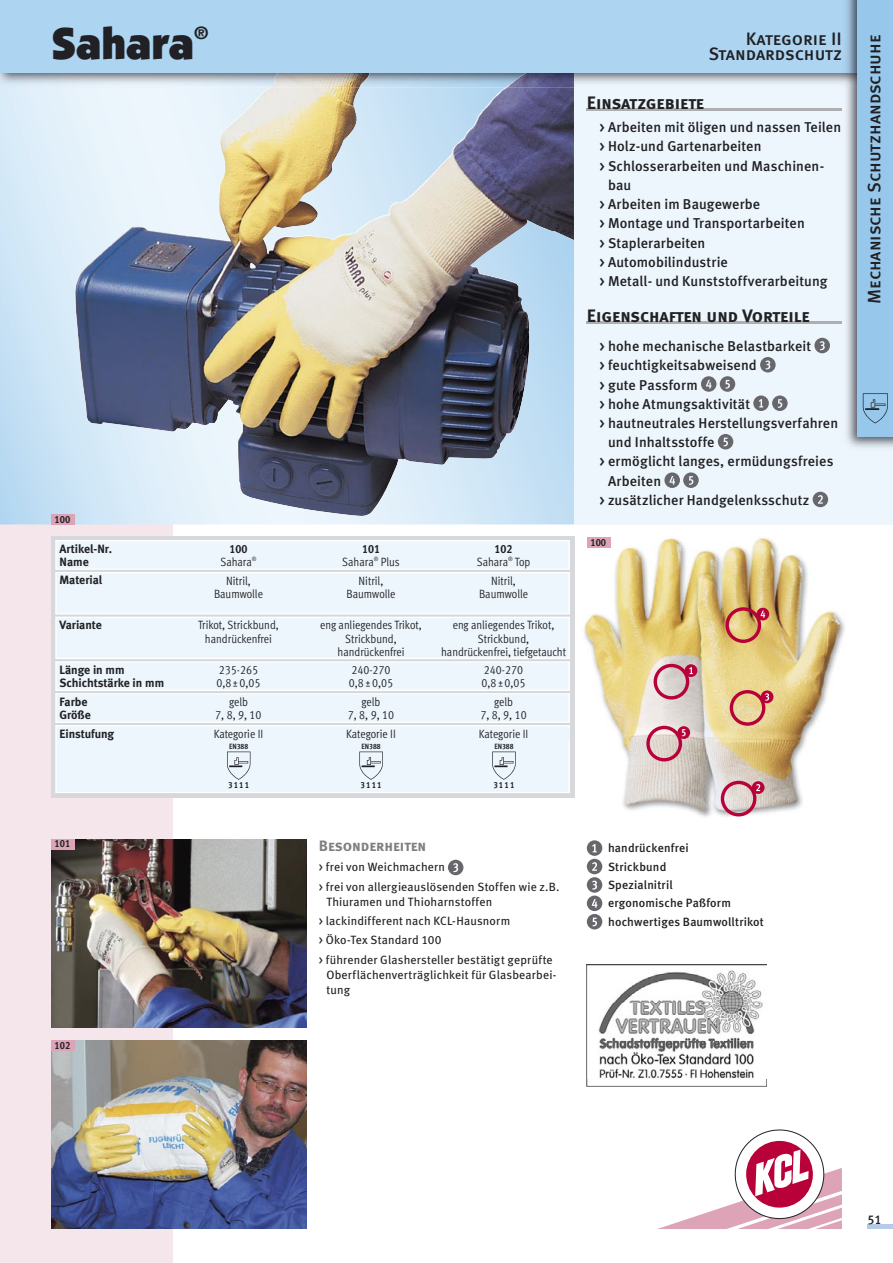
<style>
.page{position:relative;width:893px;height:1263px;background:#fff}
.page>*{position:absolute;margin:0;border:0;box-sizing:border-box;transform-origin:0 0}
.t1{font:900 45px "Itc Kabel";color:#212125}
.t2{font:18px/15.8px "Meta Medium CELF Caps";letter-spacing:-.005em;color:#212125;text-align:right}
.t3{font:18px "Meta Bold CELF Caps";letter-spacing:-.005em;color:#212125}
.t4{font:900 18px "Itc Kabel";color:#212125}
.t5{font:15px "Meta Bold CELF Caps";letter-spacing:-.005em;color:#7f7e83}
.t6{font:14.25px "Meta Medium CELF";letter-spacing:.01em;color:#212125}
.t7{font:12.75px "Meta Medium CELF";color:#212125}
.t8{font:12px "Meta Cond Normal LF";color:#212125}
.t9{font:12px/19.2px "Meta Book CELF";letter-spacing:.015em;color:#212125}
.t10{font:12px/18.5px "Meta Medium CELF";letter-spacing:.015em;color:#212125}
.t11{font:12px/13.2px "Meta Bold CELF";color:#212125}
.t12{font:12px "Meta Cond Bold LF";color:#212125}
.t13{font:10.5px "Meta Cond Bold LF";color:#212125}
.t14{font:10.5px "Meta Cond Bold LF";color:#fff}
.t15{font:9px "Meta Cond Bold LF";color:#212125}
.t16{font:7.65px "Meta Cond Bold LF";color:#212125}
</style>
<div class="page">
<svg style="left:0;top:87px;width:173px;height:1176px;background:#e6e6ef"></svg>
<svg style="left:658px;top:1129px;width:184px;height:100px"></svg>
<hr style="left:867px;top:1225px;width:26px;height:4px;background:#b6cbe9">
<img style="left:51px;top:1040px;width:255px;height:189px">
<img style="left:51px;top:839px;width:255px;height:189px">
<svg style="left:75px;top:87px;width:499px;height:429px;background:#9facc0"></svg>
<img style="left:172px;top:87px;width:402px;height:345px">
<img style="left:583px;top:537px;width:263px;height:280px">
<div style="left:574px;top:72px;width:319px;height:452px;background:#edf6fc"></div>
<div style="left:51px;top:536px;width:523px;height:261px;background:#d7d8db"></div>
<div style="left:51px;top:514px;width:23px;height:10px;background:#dda3b7"></div>
<div style="left:51px;top:839px;width:23px;height:10px;background:#dda3b7"></div>
<div style="left:51px;top:1040px;width:23px;height:10px;background:#dda3b7"></div>
<div style="left:685px;top:664px;width:12px;height:13px;background:#b80039;border-radius:50%"></div>
<svg style="left:654px;top:664px;width:39px;height:35px"></svg>
<div style="left:761px;top:690px;width:12px;height:13px;background:#b80039;border-radius:50%"></div>
<svg style="left:730px;top:690px;width:39px;height:36px"></svg>
<svg style="left:752px;top:781px;width:13px;height:13px"></svg>
<svg style="left:721px;top:781px;width:39px;height:35px"></svg>
<div style="left:756px;top:608px;width:13px;height:12px;background:#b80039;border-radius:50%"></div>
<svg style="left:725px;top:607px;width:40px;height:36px"></svg>
<img style="left:269px;top:72px;width:573px;height:15px">
<div style="left:0;top:0;width:893px;height:72px;background:#add4f0"></div>
<div style="left:587px;top:537px;width:23px;height:10px;background:#dda3b7"></div>
<svg style="left:55px;top:540px;width:515px;height:253px;background:#ecf4fa"></svg>
<svg style="left:646px;top:726px;width:36px;height:35px"></svg>
<div style="left:677px;top:726px;width:13px;height:13px;background:#b80039;border-radius:50%"></div>
<img style="left:842px;top:0;width:51px;height:448px">
<div style="left:857px;top:0;width:36px;height:437px;background:#97c8ec"></div>
<svg style="left:863px;top:393px;width:25px;height:30px"></svg>
<hr style="left:587px;top:108px;width:255px;height:3px;background:#adaeb1">
<hr style="left:587px;top:321px;width:255px;height:2px;background:#adaeb1">
<div style="left:172px;top:728px;width:398px;height:13px;background:#edf6fc"></div>
<svg style="left:814px;top:338px;width:16px;height:15px"></svg>
<svg style="left:760px;top:357px;width:16px;height:15px"></svg>
<svg style="left:701px;top:376px;width:34px;height:16px"></svg>
<svg style="left:753px;top:395px;width:35px;height:16px"></svg>
<svg style="left:718px;top:434px;width:15px;height:15px"></svg>
<svg style="left:664px;top:472px;width:35px;height:16px"></svg>
<svg style="left:813px;top:492px;width:15px;height:15px"></svg>
<div style="left:587px;top:840px;width:15px;height:16px;background:#68676c;border-radius:50%"></div>
<svg style="left:592px;top:844px;width:5px;height:8px"></svg>
<div style="left:587px;top:859px;width:15px;height:15px;background:#68676c;border-radius:50%"></div>
<svg style="left:592px;top:862px;width:5px;height:9px"></svg>
<svg style="left:587px;top:877px;width:15px;height:16px"></svg>
<svg style="left:592px;top:881px;width:5px;height:8px"></svg>
<div style="left:587px;top:895px;width:15px;height:16px;background:#68676c;border-radius:50%"></div>
<svg style="left:592px;top:899px;width:5px;height:9px"></svg>
<div style="left:587px;top:914px;width:15px;height:15px;background:#68676c;border-radius:50%"></div>
<svg style="left:592px;top:918px;width:5px;height:8px"></svg>
<div style="left:448px;top:860px;width:15px;height:15px;background:#68676c;border-radius:50%"></div>
<svg style="left:453px;top:863px;width:5px;height:9px"></svg>
<img style="left:587px;top:965px;width:179px;height:121px">
<h1 class="t1" style="left:51px;top:15px;width:144px">Sahara</h1>
<p class="t4" style="left:194px;top:22px;width:16px">®</p>
<p class="t2" style="left:708px;top:31px;width:135px">Kategorie II<br>Standardschutz</p>
<p class="t3" style="left:587px;top:91px;width:119px">Einsatzgebiete</p>
<p class="t6" style="left:600px;top:118px;width:243px">&gt; Arbeiten mit öligen und nassen Teilen</p>
<p class="t6" style="left:600px;top:138px;width:163px">&gt; Holz-und Gartenarbeiten</p>
<p class="t6" style="left:600px;top:157px;width:226px">&gt; Schlosserarbeiten und Maschinen-</p>
<p class="t6" style="left:608px;top:176px;width:25px">bau</p>
<p class="t6" style="left:600px;top:195px;width:162px">&gt; Arbeiten im Baugewerbe</p>
<p class="t6" style="left:600px;top:215px;width:207px">&gt; Montage und Transportarbeiten</p>
<p class="t6" style="left:600px;top:234px;width:107px">&gt; Staplerarbeiten</p>
<p class="t6" style="left:600px;top:253px;width:130px">&gt; Automobilindustrie</p>
<p class="t6" style="left:600px;top:272px;width:229px">&gt; Metall- und Kunststoffverarbeitung</p>
<p class="t3" style="left:587px;top:304px;width:224px">Eigenschaften und Vorteile</p>
<p class="t13" style="left:55px;top:513px;width:17px">100</p>
<p class="t11" style="left:60px;top:542px;width:54px">Artikel-Nr.<br>Name</p>
<p class="t12" style="left:229px;top:541px;width:19px">100</p>
<p class="t12" style="left:362px;top:541px;width:19px">101</p>
<p class="t12" style="left:495px;top:541px;width:19px">102</p>
<p class="t8" style="left:220px;top:555px;width:38px">Sahara<sup>®</sup></p>
<p class="t8" style="left:342px;top:555px;width:59px">Sahara<sup>®</sup> Plus</p>
<p class="t8" style="left:477px;top:555px;width:55px">Sahara<sup>®</sup> Top</p>
<p class="t11" style="left:60px;top:574px;width:44px">Material</p>
<p class="t8" style="left:226px;top:574px;width:26px">Nitril,</p>
<p class="t8" style="left:359px;top:574px;width:26px">Nitril,</p>
<p class="t8" style="left:491px;top:574px;width:26px">Nitril,</p>
<p class="t8" style="left:214px;top:587px;width:50px">Baumwolle</p>
<p class="t8" style="left:347px;top:587px;width:50px">Baumwolle</p>
<p class="t8" style="left:479px;top:587px;width:50px">Baumwolle</p>
<p class="t11" style="left:60px;top:618px;width:44px">Variante</p>
<p class="t8" style="left:198px;top:618px;width:82px">Trikot, Strickbund,</p>
<p class="t8" style="left:320px;top:618px;width:103px">eng anliegendes Trikot,</p>
<p class="t8" style="left:453px;top:618px;width:103px">eng anliegendes Trikot,</p>
<p class="t8" style="left:205px;top:631px;width:69px">handrückenfrei</p>
<p class="t8" style="left:345px;top:631px;width:53px">Strickbund,</p>
<p class="t8" style="left:478px;top:631px;width:53px">Strickbund,</p>
<p class="t8" style="left:337px;top:645px;width:69px">handrückenfrei</p>
<p class="t8" style="left:441px;top:645px;width:126px">handrückenfrei, tiefgetaucht</p>
<p class="t11" style="left:60px;top:663px;width:106px">Länge in mm<br>Schichtstärke in mm</p>
<p class="t8" style="left:219px;top:663px;width:41px">235-265</p>
<p class="t8" style="left:351px;top:663px;width:41px">240-270</p>
<p class="t8" style="left:484px;top:663px;width:41px">240-270</p>
<p class="t8" style="left:216px;top:676px;width:46px">0,8 ± 0,05</p>
<p class="t8" style="left:349px;top:676px;width:46px">0,8 ± 0,05</p>
<p class="t8" style="left:481px;top:676px;width:46px">0,8 ± 0,05</p>
<p class="t11" style="left:60px;top:695px;width:33px">Farbe<br>Größe</p>
<p class="t8" style="left:229px;top:695px;width:20px">gelb</p>
<p class="t8" style="left:362px;top:695px;width:20px">gelb</p>
<p class="t8" style="left:494px;top:695px;width:20px">gelb</p>
<p class="t8" style="left:215px;top:708px;width:48px">7, 8, 9, 10</p>
<p class="t8" style="left:348px;top:708px;width:48px">7, 8, 9, 10</p>
<p class="t8" style="left:480px;top:708px;width:48px">7, 8, 9, 10</p>
<p class="t11" style="left:60px;top:727px;width:56px">Einstufung</p>
<p class="t8" style="left:214px;top:727px;width:51px">Kategorie II</p>
<p class="t8" style="left:346px;top:727px;width:51px">Kategorie II</p>
<p class="t8" style="left:479px;top:727px;width:51px">Kategorie II</p>
<p class="t13" style="left:55px;top:837px;width:17px">101</p>
<p class="t13" style="left:55px;top:1039px;width:17px">102</p>
<p class="t16" style="left:229px;top:742px;width:21px">EN388</p>
<p class="t15" style="left:228px;top:779px;width:23px">3 1 1 1</p>
<p class="t16" style="left:362px;top:742px;width:21px">EN388</p>
<p class="t15" style="left:360px;top:779px;width:23px">3 1 1 1</p>
<p class="t16" style="left:494px;top:742px;width:21px">EN388</p>
<p class="t15" style="left:493px;top:779px;width:23px">3 1 1 1</p>
<p class="t5" style="left:319px;top:836px;width:109px">Besonderheiten</p>
<p class="t9" style="left:319px;top:858px;width:242px">&gt; frei von Weichmachern<br>&gt; frei von allergieauslösenden Stoffen wie z.B.</p>
<p class="t9" style="left:319px;top:892px;width:235px;text-indent:7px">Thiuramen und Thioharnstoffen<br>&gt; lackindifferent nach KCL-Hausnorm<br>&gt; Öko-Tex Standard 100<br>&gt; führender Glashersteller bestätigt geprüfte</p>
<p class="t9" style="left:326px;top:967px;width:232px;line-height:15px">Oberflächenverträglichkeit für Glasbearbei&shy;tung</p>
<p class="t6" style="left:600px;top:337px;width:213px">&gt; hohe mechanische Belastbarkeit</p>
<p class="t6" style="left:600px;top:356px;width:159px">&gt; feuchtigkeitsabweisend</p>
<p class="t6" style="left:600px;top:376px;width:100px">&gt; gute Passform</p>
<p class="t6" style="left:600px;top:395px;width:152px">&gt; hohe Atmungsaktivität</p>
<p class="t6" style="left:600px;top:414px;width:240px">&gt; hautneutrales Herstellungsverfahren</p>
<p class="t6" style="left:608px;top:433px;width:108px">und Inhaltsstoffe</p>
<p class="t6" style="left:600px;top:453px;width:235px">&gt; ermöglicht langes, ermüdungsfreies</p>
<p class="t6" style="left:608px;top:472px;width:55px">Arbeiten</p>
<p class="t6" style="left:600px;top:491px;width:211px">&gt; zusätzlicher Handgelenksschutz</p>
<p class="t13" style="left:590px;top:536px;width:17px">100</p>
<p class="t14" style="left:681px;top:726px;width:7px">5</p>
<p class="t10" style="left:608px;top:839px;width:157px">handrückenfrei<br>Strickbund<br>Spezialnitril<br>ergonomische Paßform hochwertiges Baumwolltrikot</p>
<p class="t2" style="left:866px;top:304px;width:271px;rotate:-90deg">Mechanische Schutzhandschuhe</p>
<p class="t7" style="left:867px;top:1212px;width:16px">51</p>
</div>
